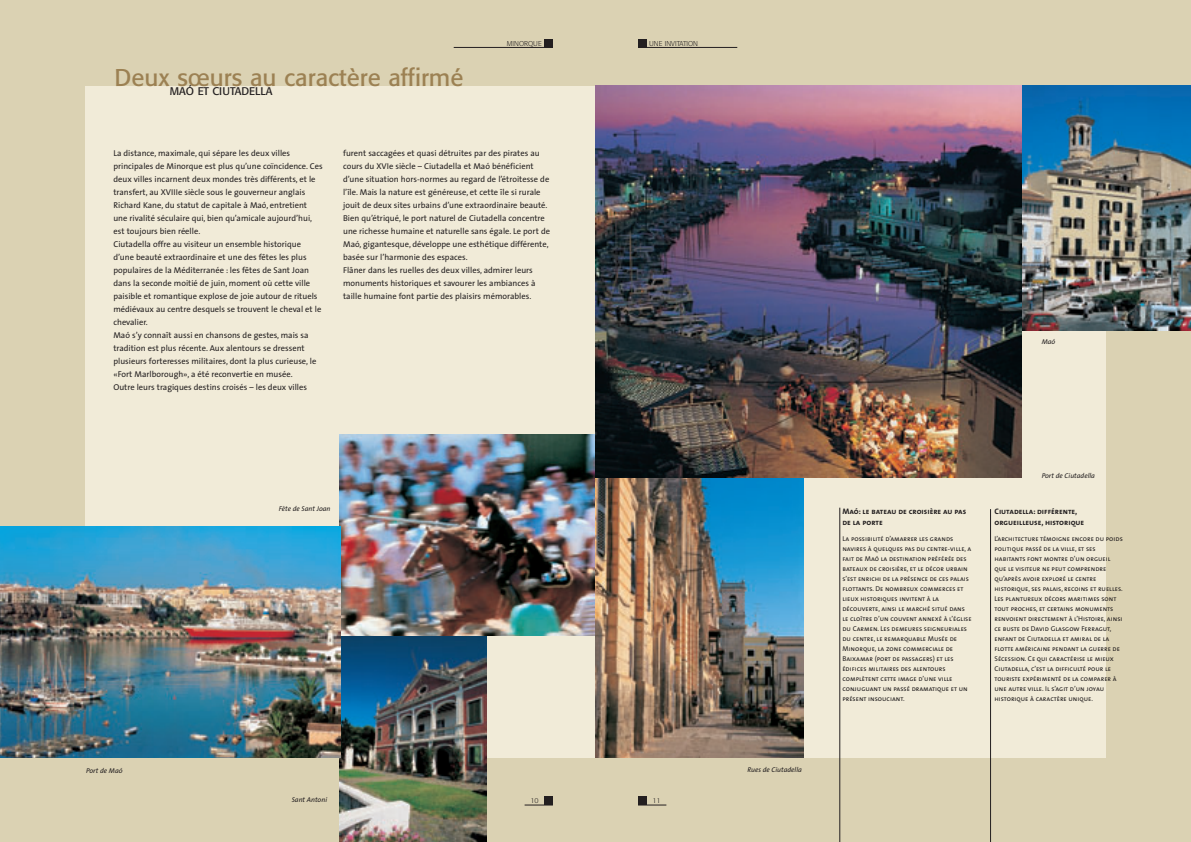
<style>
.page{position:relative;width:1191px;height:842px;background:#fff}
.page>*{position:absolute;margin:0;border:0;box-sizing:border-box;transform-origin:0 0}
.t1{font:24px "Formata";color:#9c8153}
.t2{font:11px "Formata";color:#231f20}
.t3{font:8.5px/13px "The Sans";color:#231f20}
.t4{font:8px/11px "The Sans Bold Caps";color:#231f20}
.t5{font:7px/10px "The Sans Caps";color:#231f20}
.t6{font:italic 7px "The Sans";color:#231f20}
.t7{font:300 7px "Formata";color:#231f20}
</style>
<div class="page">
<div style="left:0;top:1px;width:595px;height:841px;background:#dbd2b3"></div>
<div style="left:85px;top:86px;width:510px;height:672px;background:#f1ebd8"></div>
<img style="left:340px;top:636px;width:147px;height:206px">
<img style="left:340px;top:435px;width:255px;height:201px">
<div style="left:595px;top:1px;width:595px;height:841px;background:#dbd2b3"></div>
<div style="left:595px;top:86px;width:511px;height:672px;background:#f1ebd8"></div>
<div style="left:638px;top:39px;width:8px;height:8px;background:#231f20"></div>
<hr style="left:638px;top:47px;width:99px;height:1px;background:#231f20">
<div style="left:638px;top:796px;width:8px;height:9px;background:#231f20"></div>
<svg style="left:638px;top:805px;width:28px;height:1px"></svg>
<div style="left:544px;top:39px;width:9px;height:8px;background:#231f20"></div>
<hr style="left:454px;top:47px;width:99px;height:1px;background:#231f20">
<div style="left:544px;top:796px;width:9px;height:9px;background:#231f20"></div>
<svg style="left:524px;top:805px;width:29px;height:1px"></svg>
<hr style="left:839px;top:508px;width:1px;height:334px;background:#231f20">
<img style="left:0;top:527px;width:340px;height:231px">
<hr style="left:990px;top:509px;width:1px;height:333px;background:#231f20">
<img style="left:1021px;top:86px;width:169px;height:244px">
<img style="left:595px;top:477px;width:208px;height:281px">
<img style="left:595px;top:86px;width:426px;height:391px">
<h1 class="t1" style="left:115px;top:67px;width:350px">Deux sœurs au caractère affirmé</h1>
<p class="t2" style="left:170px;top:86px;width:104px">MAÓ ET CIUTADELLA</p>
<p class="t7" style="left:507px;top:40px;width:37px">MINORQUE</p>
<p class="t3" style="left:113px;top:147px;width:211px">La distance, maximale, qui sépare les deux villes principales de Minorque est plus qu’une coïncidence. Ces deux villes incarnent deux mondes très différents, et le transfert, au XVIIIe siècle sous le gouverneur anglais Richard Kane, du statut de capitale à Maó, entretient une rivalité séculaire qui, bien qu’amicale aujourd’hui, est toujours bien réelle.<br>Ciutadella offre au visiteur un ensemble historique d’une beauté extraordinaire et une des fêtes les plus populaires de la Méditerranée : les fêtes de Sant Joan dans la seconde moitié de juin, moment où cette ville paisible et romantique explose de joie autour de rituels médiévaux au centre desquels se trouvent le cheval et le chevalier.<br>Maó s’y connaît aussi en chansons de gestes, mais sa tradition est plus récente. Aux alentours se dressent plusieurs forteresses militaires, dont la plus curieuse, le «Fort Marlborough», a été reconvertie en musée.<br>Outre leurs tragiques destins croisés – les deux villes</p>
<p class="t3" style="left:343px;top:147px;width:208px">furent saccagées et quasi détruites par des pirates au cours du XVIe siècle – Ciutadella et Maó bénéficient d’une situation hors-normes au regard de l’étroitesse de l’île. Mais la nature est généreuse, et cette île si rurale jouit de deux sites urbains d’une extraordinaire beauté.<br>Bien qu’étriqué, le port naturel de Ciutadella concentre une richesse humaine et naturelle sans égale. Le port de Maó, gigantesque, développe une esthétique différente, basée sur l’harmonie des espaces.<br>Flâner dans les ruelles des deux villes, admirer leurs monuments historiques et savourer les ambiances à taille humaine font partie des plaisirs mémorables.</p>
<p class="t6" style="left:86px;top:768px;width:38px">Port de Maó</p>
<p class="t6" style="left:279px;top:506px;width:53px">Fète de Sant Joan</p>
<p class="t6" style="left:292px;top:797px;width:37px">Sant Antoni</p>
<p class="t7" style="left:530px;top:798px;width:10px">10</p>
<p class="t7" style="left:649px;top:40px;width:50px">UNE INVITATION</p>
<p class="t7" style="left:652px;top:798px;width:10px">11</p>
<p class="t6" style="left:1041px;top:339px;width:15px">Maó</p>
<p class="t6" style="left:747px;top:767px;width:56px">Rues de Ciutadella</p>
<p class="t4" style="left:842px;top:507px;width:125px">Maó: le bateau de croisière au pas de la porte</p>
<p class="t5" style="left:842px;top:534px;width:131px">La possibilité d’amarrer les grands navires à quelques pas du centre-ville, a fait de Maó la destination préférée des bateaux de croisière, et le décor urbain s’est enrichi de la présence de ces palais flottants. De nombreux commerces et lieux historiques invitent à la découverte, ainsi le marché situé dans le cloître d’un couvent annexé à l’église du Carmen. Les demeures seigneuriales du centre, le remarquable Musée de Minorque, la zone commerciale de Baixamar (port de passagers) et les édifices militaires des alentours complètent cette image d’une ville conjuguant un passé dramatique et un présent insouciant.</p>
<p class="t6" style="left:1041px;top:473px;width:55px">Port de Ciutadella</p>
<p class="t4" style="left:994px;top:507px;width:91px">Ciutadella: différente, orgueilleuse, historique</p>
<p class="t5" style="left:994px;top:534px;width:130px">L’architecture témoigne encore du poids politique passé de la ville, et ses habitants font montre d’un orgueil que le visiteur ne peut comprendre qu’après avoir exploré le centre historique, ses palais, recoins et ruelles.<br>Les plantureux décors maritimes sont tout proches, et certains monuments renvoient directement à l’Histoire, ainsi ce buste de David Glasgow Ferragut, enfant de Ciutadella et amiral de la flotte américaine pendant la guerre de Sécession. Ce qui caractérise le mieux Ciutadella, c’est la difficulté pour le touriste expérimenté de la comparer à une autre ville. Il s’agit d’un joyau historique à caractère unique.</p>
</div>
